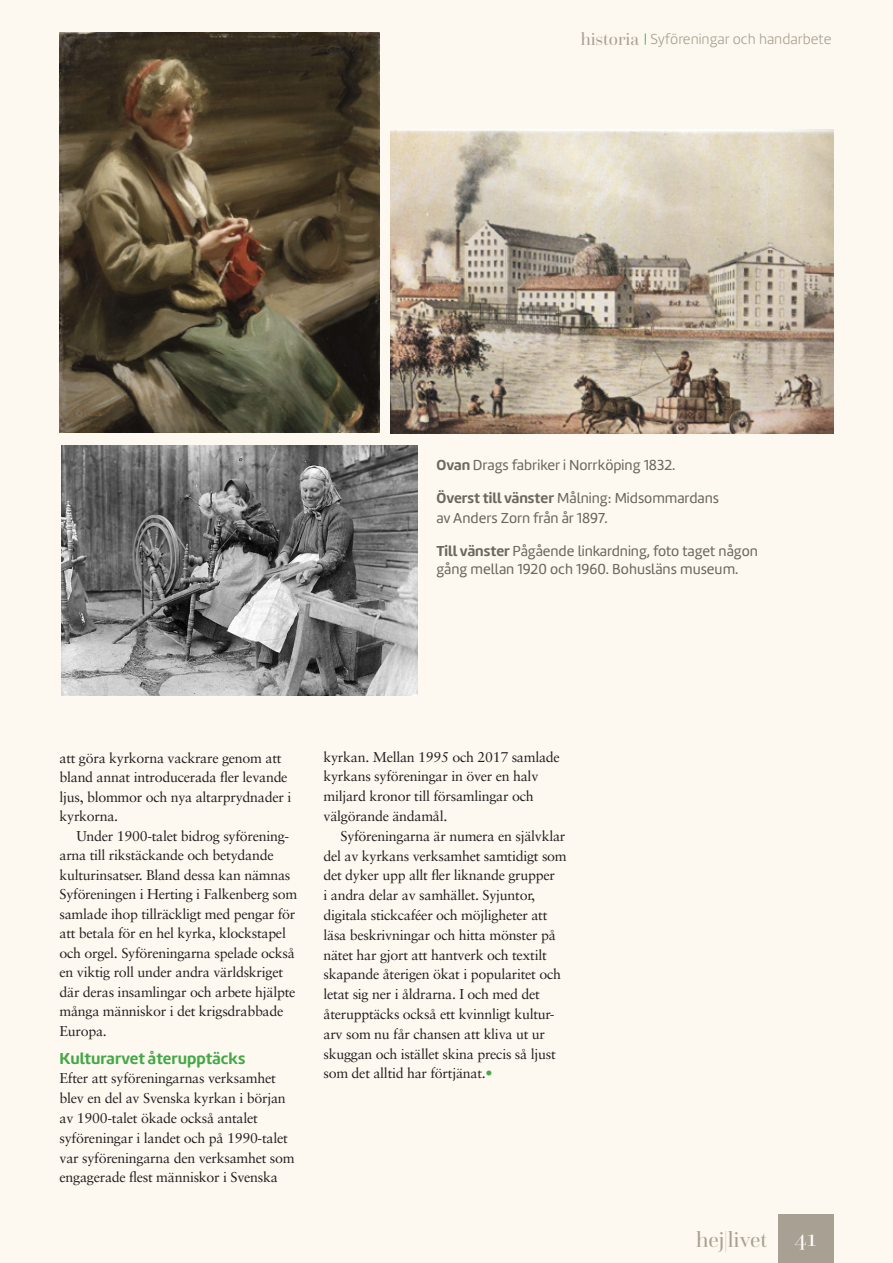
<style>
.page{position:relative;width:893px;height:1263px;background:#fef9f0}
.page>*{position:absolute;margin:0;border:0;box-sizing:border-box;transform-origin:0 0}
.t1{font:22.2px "Questa Grande";color:#a8a092}
.Vinjett_liten{font:18px "Questa Grande";color:#a8a092}
.Mellanrubrik_standar{font:700 16.5px "Amelia Rounded";color:#45a748}
.Bildtext{font:15px/18px "Amelia Rounded Regular";color:#6d685e}
.Vinjettnamn_litet{font:15px "Amelia Rounded Light";color:#a8a092}
.Brödtext_indrag{font:14.25px/19.8px "Sabon LT";letter-spacing:-.02em;color:#231f20}
.s1{color:#45a748}
.s2{font-family:"Amelia Rounded";font-weight:700}
.s3{font-size:24px;color:#fff}
</style>
<div class="page">
<div style="left:777px;top:1214px;width:56px;height:49px;background:#a8a092"></div>
<img style="left:60px;top:32px;width:320px;height:401px">
<img style="left:391px;top:130px;width:442px;height:304px">
<img style="left:61px;top:445px;width:357px;height:250px">
<p class="Vinjett_liten" style="left:581px;top:28px;width:60px">historia</p>
<p class="Vinjettnamn_litet" style="left:644px;top:30px;width:189px"><span class="s1">|</span> Syföreningar och handarbete</p>
<p class="Bildtext" style="left:436px;top:456px;width:241px"><span class="s2">Ovan</span> Drags fabriker i Norrköping 1832.</p>
<p class="Bildtext" style="left:436px;top:489px;width:284px"><span class="s2">Överst till vänster</span> Målning: Midsommardans</p>
<p class="Bildtext" style="left:436px;top:509px;width:173px">av Anders Zorn från år 1897.</p>
<p class="Bildtext" style="left:436px;top:542px;width:323px"><span class="s2">Till vänster</span> Pågående linkardning, foto taget någon gång mellan 1920 och 1960. Bohusläns museum.</p>
<p class="Brödtext_indrag" style="left:60px;top:748px;width:233px">att göra kyrkorna vackrare genom att bland annat introducerada fler levande ljus, blommor och nya altarprydnader i kyrkorna.</p>
<p class="Brödtext_indrag" style="left:60px;top:826px;width:239px;text-indent:17px">Under 1900-talet bidrog syförening&shy;arna till rikstäckande och betydande kulturinsatser. Bland dessa kan nämnas Syföreningen i Herting i Falkenberg som samlade ihop tillräckligt med pengar för att betala för en hel kyrka, klockstapel och orgel. Syföreningarna spelade också en viktig roll under andra världskriget där deras insamlingar och arbete hjälpte många människor i det krigsdrabbade Europa.</p>
<p class="Mellanrubrik_standar" style="left:60px;top:1047px;width:187px">Kulturarvet återupptäcks</p>
<p class="Brödtext_indrag" style="left:60px;top:1068px;width:237px">Efter att syföreningarnas verksamhet blev en del av Svenska kyrkan i början av 1900-talet ökade också antalet syföreningar i landet och på 1990-talet var syföreningarna den verksamhet som engagerade flest människor i Svenska</p>
<p class="Brödtext_indrag" style="left:323px;top:746px;width:238px">kyrkan. Mellan 1995 och 2017 samlade kyrkans syföreningar in över en halv miljard kronor till församlingar och välgörande ändamål.</p>
<p class="Brödtext_indrag" style="left:323px;top:826px;width:245px;text-indent:17px">Syföreningarna är numera en självklar del av kyrkans verksamhet samtidigt som det dyker upp allt fler liknande grupper<br>i andra delar av samhället. Syjuntor, digitala stickcaféer och möjligheter att läsa beskrivningar och hitta mönster på nätet har gjort att hantverk och textilt skapande återigen ökat i popularitet och letat sig ner i åldrarna. I och med det återupptäcks också ett kvinnligt kultur&shy;arv som nu får chansen att kliva ut ur skuggan och istället skina precis så ljust som det alltid har förtjänat.<span class="s1">•</span></p>
<h1 class="t1" style="left:696px;top:1227px;width:122px">hej|livet <span class="s3">41</span></h1>
</div>
